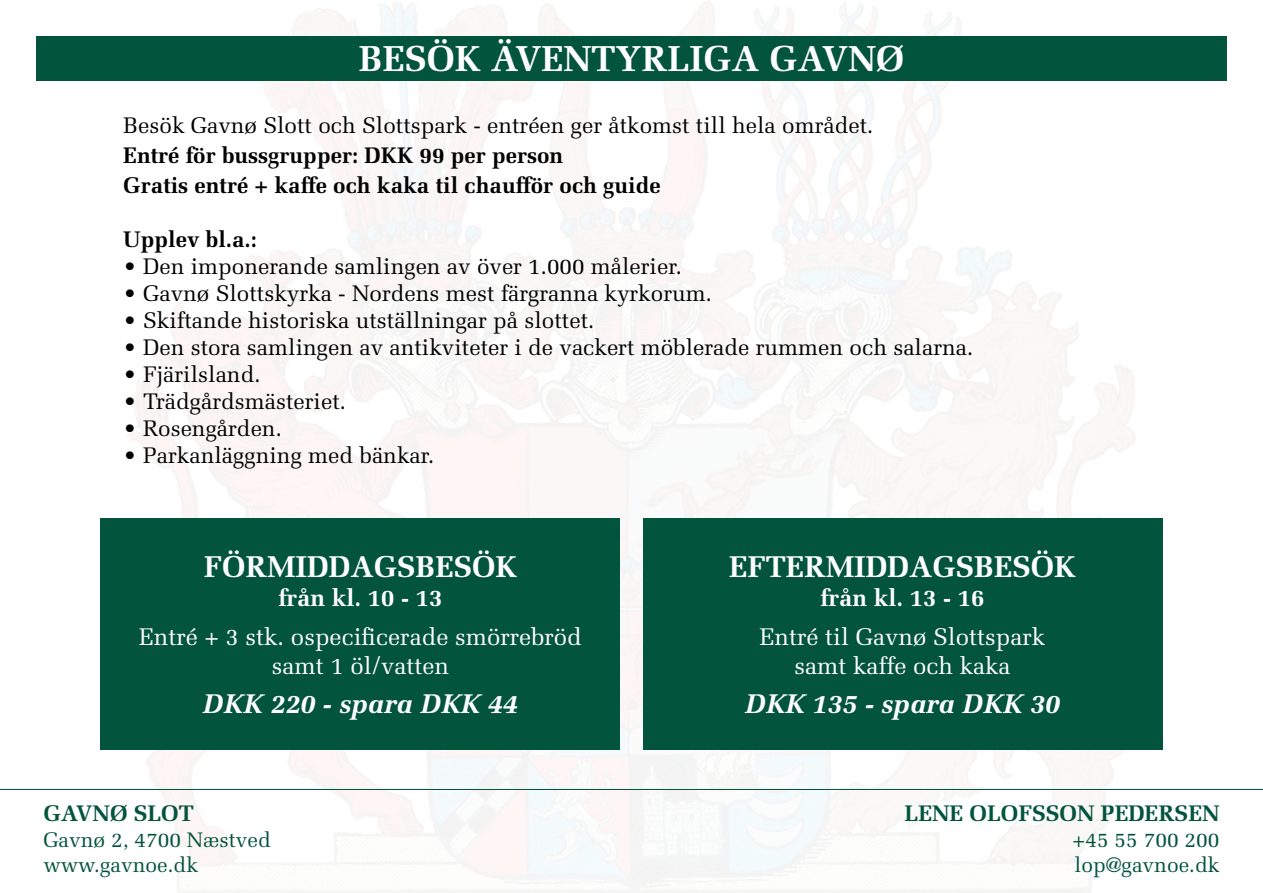
<style>
.page{position:relative;width:1263px;height:893px;background:#fff}
.page>*{position:absolute;margin:0;border:0;box-sizing:border-box;transform-origin:0 0}
.t1{font:700 36px "Melior LT Std";color:#fff}
.t2{font:700 30px "Melior LT Std";color:#fff}
.t3{font:italic 700 27px "Melior LT Std";color:#fff}
.t4{font:24px/28.8px "Melior LT Std";color:#fff;text-align:center}
.t5{font:700 24px "Melior LT Std";color:#fff}
.t6{font:22.5px "Melior LT Std";color:#000101}
.t7{font:700 22.5px/30px "Melior LT Std";color:#000101}
.t8{font:700 22.5px "Melior LT Std";color:#03543d}
.t9{font:21px/25.2px "Melior LT Std";color:#03543d}
</style>
<div class="page">
<img style="left:127px;top:1px;width:1009px;height:892px">
<hr style="left:0;top:789px;width:1263px;height:1px;background:#03543d">
<div style="left:36px;top:36px;width:1191px;height:44px;background:#03543d"></div>
<div style="left:101px;top:518px;width:519px;height:232px;background:#03543d"></div>
<div style="left:643px;top:518px;width:519px;height:232px;background:#03543d"></div>
<h1 class="t1" style="left:359px;top:37px;width:547px">BESÖK ÄVENTYRLIGA GAVNØ</h1>
<p class="t6" style="left:123px;top:112px;width:752px">Besök Gavnø Slott och Slottspark - entréen ger åtkomst till hela området.</p>
<p class="t7" style="left:123px;top:140px;width:539px">Entré för bussgrupper: DKK 99 per person<br>Gratis entré + kaffe och kaka til chaufför och guide</p>
<p class="t7" style="left:123px;top:224px;width:135px">Upplev bl.a.:</p>
<p class="t6" style="left:123px;top:253px;width:560px">• Den imponerande samlingen av över 1.000 målerier.</p>
<p class="t6" style="left:123px;top:280px;width:590px">• Gavnø Slottskyrka - Nordens mest färgranna kyrkorum.</p>
<p class="t6" style="left:123px;top:307px;width:473px">• Skiftande historiska utställningar på slottet.</p>
<p class="t6" style="left:123px;top:334px;width:851px">• Den stora samlingen av antikviteter i de vackert möblerade rummen och salarna.</p>
<p class="t6" style="left:123px;top:361px;width:139px">• Fjärilsland.</p>
<p class="t6" style="left:123px;top:388px;width:224px">• Trädgårdsmästeriet.</p>
<p class="t6" style="left:123px;top:415px;width:160px">• Rosengården.</p>
<p class="t6" style="left:123px;top:442px;width:313px">• Parkanläggning med bänkar.</p>
<h2 class="t2" style="left:204px;top:549px;width:315px">FÖRMIDDAGSBESÖK</h2>
<p class="t5" style="left:278px;top:583px;width:166px">från kl. 10 - 13</p>
<p class="t4" style="left:139px;top:622px;width:444px">Entré + 3 stk. ospecificerade smörrebröd samt 1 öl/vatten</p>
<p class="t3" style="left:203px;top:687px;width:317px">DKK 220 - spara DKK 44</p>
<p class="t8" style="left:43px;top:800px;width:152px">GAVNØ SLOT</p>
<p class="t9" style="left:43px;top:827px;width:229px">Gavnø 2, 4700 Næstved www.gavnoe.dk</p>
<h2 class="t2" style="left:729px;top:549px;width:348px">EFTERMIDDAGSBESÖK</h2>
<p class="t5" style="left:820px;top:583px;width:166px">från kl. 13 - 16</p>
<p class="t4" style="left:760px;top:622px;width:287px">Entré til Gavnø Slottspark samt kaffe och kaka</p>
<p class="t3" style="left:745px;top:687px;width:317px">DKK 135 - spara DKK 30</p>
<p class="t8" style="left:905px;top:800px;width:316px">LENE OLOFSSON PEDERSEN</p>
<p class="t9" style="left:1072px;top:827px;width:148px">+45 55 700 200 lop@gavnoe.dk</p>
</div>
